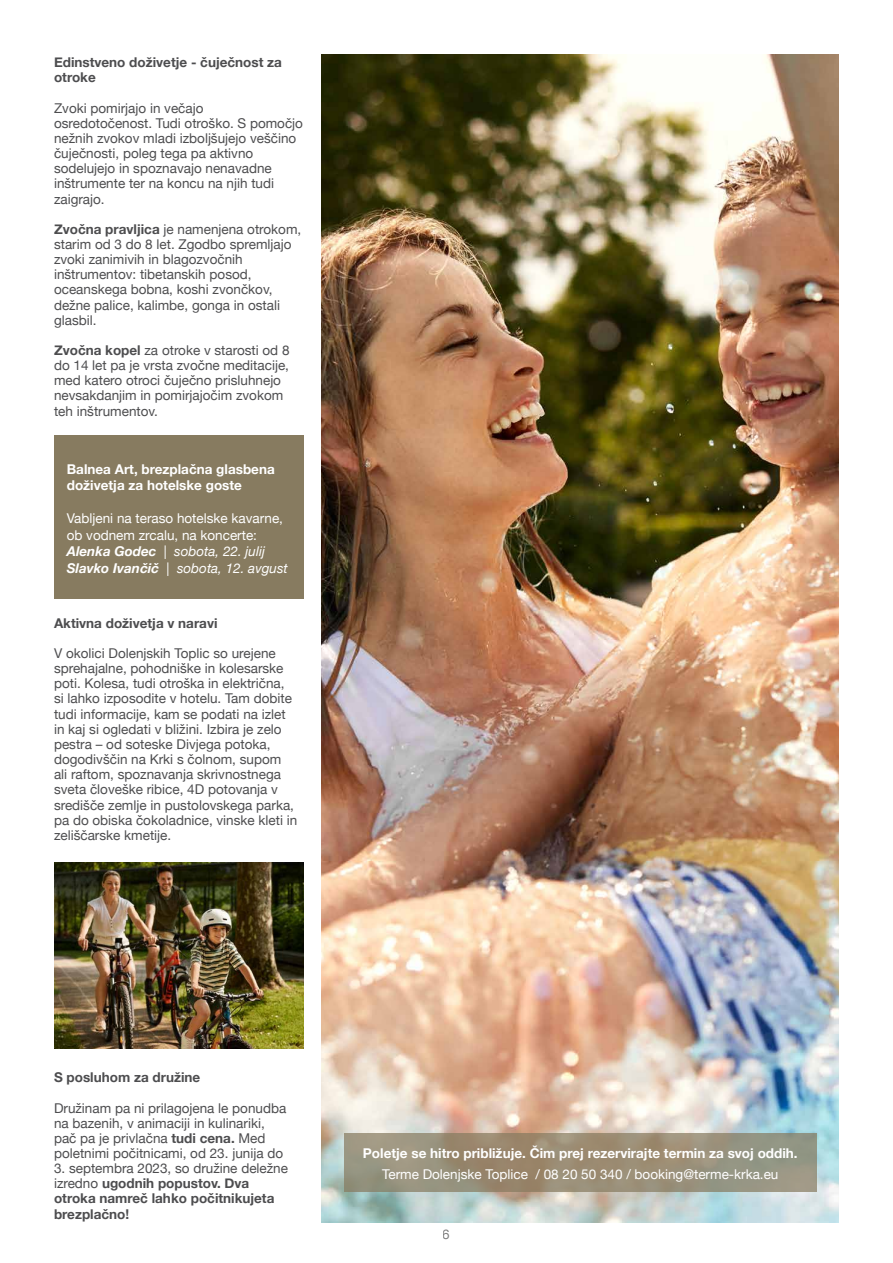
<style>
.page{position:relative;width:893px;height:1263px;background:#fff}
.page>*{position:absolute;margin:0;border:0;box-sizing:border-box;transform-origin:0 0}
.t1{font:13.5px/15.1px "Helvetica Neue";color:#4d4d4f}
.t2{font:700 13.5px/15.1px "Helvetica Neue";color:#4d4d4f}
.t3{font:13.5px/16.5px "Helvetica Neue";color:#fff}
.t4{font:700 13.5px/16.5px "Helvetica Neue";color:#fff}
.t5{font:13.5px "Helvetica Neue";color:#000}
.s1{font-weight:700}
.s2{font-weight:700;font-style:italic}
.s3{font-style:italic}
.s4{font-weight:400}
</style>
<div class="page">
<img style="left:322px;top:54px;width:517px;height:1168px">
<div style="left:54px;top:435px;width:250px;height:163px;background:#877b60"></div>
<img style="left:54px;top:862px;width:250px;height:187px">
<svg style="left:344px;top:1133px;width:472px;height:59px;background:#999079"></svg>
<p class="t2" style="left:54px;top:55px;width:230px">Edinstveno doživetje - čuječnost za otroke</p>
<p class="t1" style="left:54px;top:101px;width:251px">Zvoki pomirjajo in večajo osredotočenost. Tudi otroško. S pomočjo nežnih zvokov mladi izboljšujejo veščino čuječnosti, poleg tega pa aktivno sodelujejo in spoznavajo nenavadne inštrumente ter na koncu na njih tudi zaigrajo.</p>
<p class="t1" style="left:54px;top:222px;width:249px"><span class="s1">Zvočna pravljica</span> je namenjena otrokom, starim od 3 do 8 let. Zgodbo spremljajo zvoki zanimivih in blagozvočnih inštrumentov: tibetanskih posod, oceanskega bobna, koshi zvončkov, dežne palice, kalimbe, gonga in ostali glasbil.</p>
<p class="t1" style="left:54px;top:343px;width:237px"><span class="s1">Zvočna kopel</span> za otroke v starosti od 8 do 14 let pa je vrsta zvočne meditacije, med katero otroci čuječno prisluhnejo nevsakdanjim in pomirjajočim zvokom teh inštrumentov.</p>
<p class="t4" style="left:67px;top:461px;width:209px">Balnea Art, brezplačna glasbena doživetja za hotelske goste</p>
<p class="t3" style="left:67px;top:511px;width:223px">Vabljeni na teraso hotelske kavarne, ob vodnem zrcalu, na koncerte:<br><span class="s2">Alenka Godec</span> <span class="s3">| sobota, 22. julij </span><span class="s2">Slavko Ivančič</span> <span class="s3">| sobota, 12. avgust</span></p>
<p class="t2" style="left:54px;top:616px;width:165px">Aktivna doživetja v naravi</p>
<p class="t1" style="left:54px;top:646px;width:245px">V okolici Dolenjskih Toplic so urejene sprehajalne, pohodniške in kolesarske poti. Kolesa, tudi otroška in električna, si lahko izposodite v hotelu. Tam dobite tudi informacije, kam se podati na izlet in kaj si ogledati v bližini. Izbira je zelo pestra – od soteske Divjega potoka, dogodivščin na Krki s čolnom, supom ali raftom, spoznavanja skrivnostnega sveta človeške ribice, 4D potovanja v središče zemlje in pustolovskega parka, pa do obiska čokoladnice, vinske kleti in zeliščarske kmetije.</p>
<p class="t2" style="left:54px;top:1070px;width:148px">S posluhom za družine</p>
<p class="t1" style="left:54px;top:1101px;width:234px">Družinam pa ni prilagojena le ponudba na bazenih, v animaciji in kulinariki, pač pa je privlačna <span class="s1">tudi cena.</span> Med poletnimi počitnicami, od 23. junija do</p>
<p class="t2" style="left:54px;top:1161px;width:236px"><span class="s4">3. septembra 2023, so družine deležne izredno</span> ugodnih popustov. Dva otroka namreč lahko počitnikujeta brezplačno!</p>
<p class="t4" style="left:363px;top:1145px;width:436px">Poletje se hitro približuje. Čim prej rezervirajte termin za svoj oddih.</p>
<p class="t3" style="left:382px;top:1167px;width:398px">Terme Dolenjske Toplice / 08 20 50 340 / booking@terme-krka.eu</p>
<p class="t5" style="left:443px;top:1224px;width:9px">6</p>
</div>
